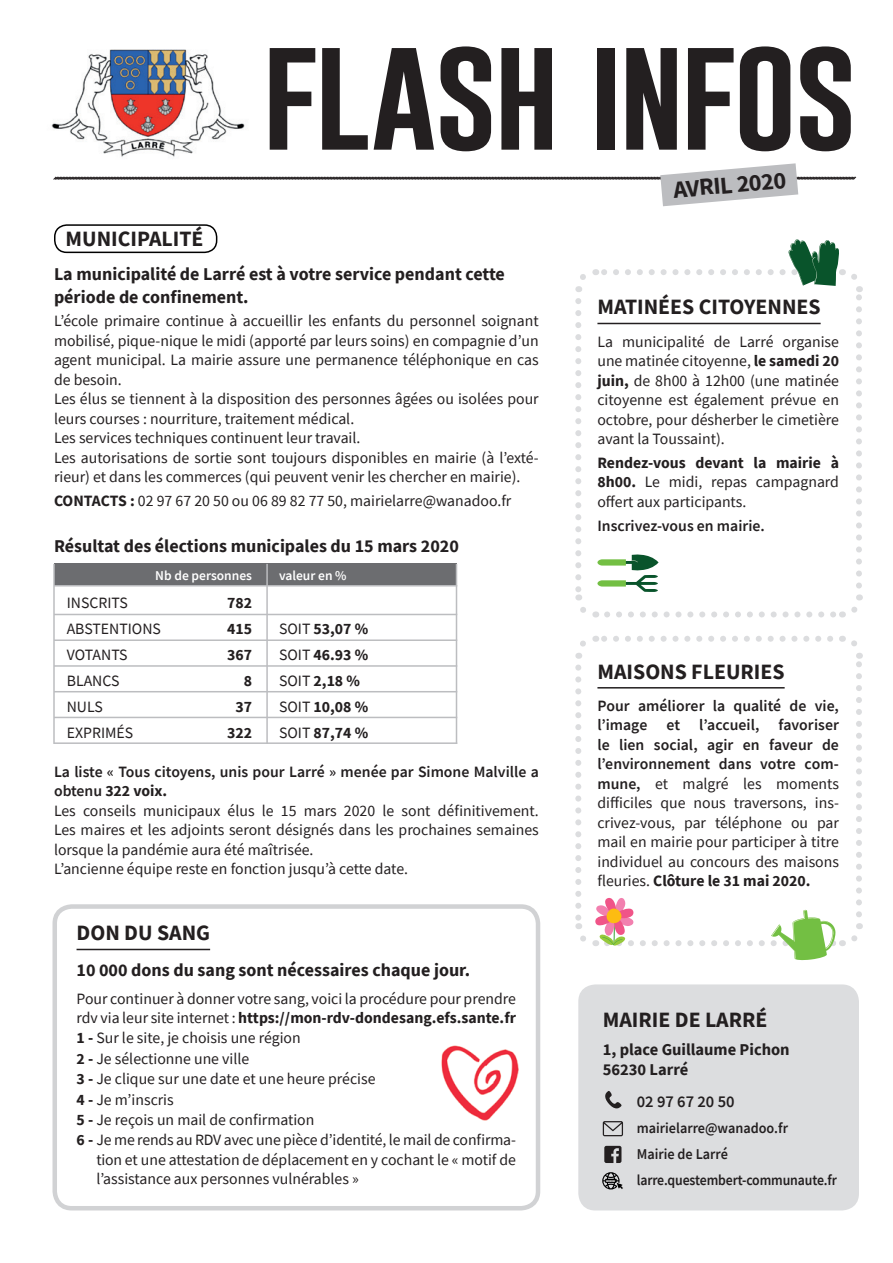
<style>
.page{position:relative;width:893px;height:1263px;background:#fff}
.page>*{position:absolute;margin:0;border:0;box-sizing:border-box;transform-origin:0 0}
.t1{font:106.05px "Gobold Lowplus";letter-spacing:-.035em;color:#231f20;scale:1.2 1}
.t2{font:700 24.15px "Source Sans Pro";color:#231f20}
.t3{font:700 21.9px "Source Sans Pro";color:#231f20}
.t4{font:700 18px/22.5px "Source Sans Pro";color:#231f20}
.t5{font:700 16.5px/19.5px "Source Sans Pro";color:#231f20}
.t6{font:600 16.5px "Source Sans Pro";color:#231f20}
.t7{font:15.75px/19.5px "Source Sans Pro";color:#231f20;text-align:justify}
.t8{font:700 15.75px "Source Sans Pro";color:#231f20}
.t9{font:600 15.75px "Source Sans Pro";color:#231f20}
.t10{font:600 15px/26px "Source Sans Pro";letter-spacing:-.01em;color:#231f20;scale:.95 1}
.t11{font:600 13.5px "Source Sans Pro";color:#fff}
.t12{font:800 3.3px "Open Sans";color:#fff}
.s1{font-weight:700}
.s2{font-weight:400}
.s3{font-weight:600}
</style>
<div class="page">
<div style="left:578px;top:984px;width:281px;height:226px;background:#dcdddf;border-radius:17px"></div>
<div style="left:54px;top:563px;width:218px;height:23px;background:#6c6d70"></div>
<div style="left:270px;top:563px;width:187px;height:23px;background:#6c6d70"></div>
<svg style="left:604px;top:1146px;width:17px;height:17px"></svg>
<svg style="left:603px;top:1121px;width:20px;height:15px"></svg>
<svg style="left:605px;top:1091px;width:16px;height:17px"></svg>
<div style="left:54px;top:224px;width:163px;height:29px;border:2px solid #000;border-radius:12px"></div>
<div style="left:52px;top:904px;width:488px;height:306px;border:4px solid #d1d2d4;border-radius:17px"></div>
<hr style="left:77px;top:949px;width:133px;height:1px;background:#231f20">
<hr style="left:53px;top:564px;width:2px;height:180px;background:#bcbdc0">
<hr style="left:456px;top:564px;width:1px;height:180px;background:#bcbdc0">
<hr style="left:266px;top:564px;width:2px;height:180px;background:#bcbdc0">
<hr style="left:54px;top:614px;width:403px;height:1px;background:#bcbdc0">
<hr style="left:54px;top:639px;width:403px;height:2px;background:#bcbdc0">
<hr style="left:54px;top:665px;width:403px;height:2px;background:#bcbdc0">
<hr style="left:54px;top:691px;width:403px;height:1px;background:#bcbdc0">
<hr style="left:54px;top:717px;width:403px;height:1px;background:#bcbdc0">
<hr style="left:54px;top:742px;width:403px;height:2px;background:#bcbdc0">
<hr style="left:54px;top:585px;width:403px;height:1px;background:#bcbdc0">
<svg style="left:575px;top:636px;width:288px;height:324px"></svg>
<svg style="left:575px;top:239px;width:288px;height:379px"></svg>
<img style="left:441px;top:1045px;width:78px;height:76px">
<svg style="left:602px;top:1172px;width:21px;height:17px"></svg>
<img style="left:51px;top:49px;width:194px;height:108px">
<svg style="left:53px;top:163px;width:804px;height:43px"></svg>
<h3 class="t3" style="left:66px;top:224px;width:139px">MUNICIPALITÉ</h3>
<h1 class="t1" style="left:262px;top:31px;width:498px">FLASH INFOS</h1>
<h2 class="t2" style="left:672px;top:173px;width:115px;rotate:-5deg">AVRIL 2020</h2>
<p class="t4" style="left:54px;top:263px;width:452px">La municipalité de Larré est à votre service pendant cette période de confinement.</p>
<p class="t7" style="left:54px;top:311px;width:486px;text-align:left">L’école primaire continue à accueillir les enfants du personnel soignant mobilisé, pique-nique le midi (apporté par leurs soins) en compagnie d’un agent municipal. La mairie assure une permanence téléphonique en cas de besoin.<br>Les élus se tiennent à la disposition des personnes âgées ou isolées pour leurs courses : nourriture, traitement médical.<br>Les services techniques continuent leur travail.<br>Les autorisations de sortie sont toujours disponibles en mairie (à l’exté&shy;rieur) et dans les commerces (qui peuvent venir les chercher en mairie).</p>
<p class="t7" style="left:54px;top:491px;width:459px"><span class="s1">CONTACTS :</span> 02 97 67 20 50 ou 06 89 82 77 50, mairielarre@wanadoo.fr</p>
<p class="t4" style="left:54px;top:535px;width:406px">Résultat des élections municipales du 15 mars 2020</p>
<p class="t11" style="left:155px;top:567px;width:98px">Nb de personnes</p>
<p class="t11" style="left:279px;top:567px;width:69px">valeur en %</p>
<p class="t7" style="left:67px;top:593px;width:63px">INSCRITS</p>
<p class="t8" style="left:227px;top:592px;width:26px">782</p>
<p class="t7" style="left:67px;top:619px;width:96px">ABSTENTIONS</p>
<p class="t8" style="left:227px;top:618px;width:26px">415</p>
<p class="t8" style="left:279px;top:618px;width:91px"><span class="s2">SOIT</span> 53,07 %</p>
<p class="t7" style="left:67px;top:645px;width:62px">VOTANTS</p>
<p class="t8" style="left:227px;top:644px;width:26px">367</p>
<p class="t8" style="left:279px;top:644px;width:91px"><span class="s2">SOIT</span> 46.93 %</p>
<p class="t7" style="left:67px;top:671px;width:54px">BLANCS</p>
<p class="t8" style="left:244px;top:670px;width:10px">8</p>
<p class="t8" style="left:279px;top:670px;width:82px"><span class="s2">SOIT</span> 2,18 %</p>
<p class="t7" style="left:67px;top:697px;width:38px">NULS</p>
<p class="t8" style="left:235px;top:696px;width:18px">37</p>
<p class="t8" style="left:279px;top:696px;width:91px"><span class="s2">SOIT</span> 10,08 %</p>
<p class="t7" style="left:67px;top:723px;width:68px">EXPRIMÉS</p>
<p class="t8" style="left:227px;top:722px;width:26px">322</p>
<p class="t8" style="left:279px;top:722px;width:91px"><span class="s2">SOIT</span> 87,74 %</p>
<p class="t7" style="left:54px;top:762px;width:486px;text-align:left"><span class="s3">La liste « Tous citoyens, unis pour Larré » menée par Simone Malville a obtenu</span> <span class="s1">322 voix.<br></span>Les conseils municipaux élus le 15 mars 2020 le sont définitivement.<br>Les maires et les adjoints seront désignés dans les prochaines semaines lorsque la pandémie aura été maîtrisée.<br>L’ancienne équipe reste en fonction jusqu’à cette date.</p>
<h3 class="t3" style="left:77px;top:918px;width:135px">DON DU SANG</h3>
<p class="t4" style="left:77px;top:958px;width:395px">10 000 dons du sang sont nécessaires chaque jour.</p>
<p class="t7" style="left:77px;top:988px;width:441px">Pour continuer à donner votre sang, voici la procédure pour prendre</p>
<p class="t8" style="left:77px;top:1007px;width:441px"><span class="s2">rdv via leur site internet :</span> https://mon-rdv-dondesang.efs.sante.fr</p>
<p class="t7" style="left:77px;top:1028px;width:226px"><span class="s1">1 -</span> Sur le site, je choisis une région</p>
<p class="t7" style="left:77px;top:1049px;width:174px"><span class="s1">2 -</span> Je sélectionne une ville</p>
<p class="t7" style="left:77px;top:1069px;width:300px"><span class="s1">3 -</span> Je clique sur une date et une heure précise</p>
<p class="t7" style="left:77px;top:1089px;width:99px"><span class="s1">4 -</span> Je m’inscris</p>
<p class="t7" style="left:77px;top:1110px;width:239px"><span class="s1">5 -</span> Je reçois un mail de confirmation</p>
<p class="t7" style="left:77px;top:1130px;width:441px"><span class="s1">6 -</span> Je me rends au RDV avec une pièce d’identité, le mail de confirma-</p>
<p class="t7" style="left:96px;top:1150px;width:421px">tion et une attestation de déplacement en y cochant le « motif de</p>
<p class="t7" style="left:96px;top:1169px;width:264px">l’assistance aux personnes vulnérables »</p>
<h3 class="t3" style="left:597px;top:292px;width:225px">MATINÉES CITOYENNES</h3>
<p class="t7" style="left:597px;top:331px;width:243px">La municipalité de Larré organise une matinée citoyenne, <span class="s1">le samedi 20 juin,</span> de 8h00 à 12h00 (une matinée citoyenne est également prévue en octobre, pour désherber le cimetière avant la Toussaint).</p>
<p class="t7" style="left:597px;top:453px;width:243px"><span class="s1">Rendez-vous devant la mairie à 8h00.</span> Le midi, repas campagnard offert aux participants.</p>
<p class="t9" style="left:597px;top:515px;width:169px">Inscrivez-vous en mairie.</p>
<h3 class="t3" style="left:597px;top:656px;width:189px">MAISONS FLEURIES</h3>
<p class="t7" style="left:597px;top:696px;width:243px"><span class="s3">Pour améliorer la qualité de vie, l’image et l’accueil, favoriser le lien social, agir en faveur de l’environnement dans votre com&shy;mune,</span> et malgré les moments difficiles que nous traversons, ins&shy;crivez-vous, par téléphone ou par mail en mairie pour participer à titre individuel au concours des maisons fleuries. <span class="s1">Clôture le 31 mai 2020.</span></p>
<h3 class="t3" style="left:603px;top:1005px;width:166px">MAIRIE DE LARRÉ</h3>
<p class="t5" style="left:603px;top:1040px;width:188px">1, place Guillaume Pichon<br>56230 Larré</p>
<p class="t6" style="left:637px;top:1091px;width:99px">02 97 67 20 50</p>
<p class="t10" style="left:637px;top:1115px;width:212px">mairielarre@wanadoo.fr<br>Mairie de Larré larre.questembert-communaute.fr</p>
<p class="t12" style="left:606px;top:1178px;width:10px">www</p>
</div>
